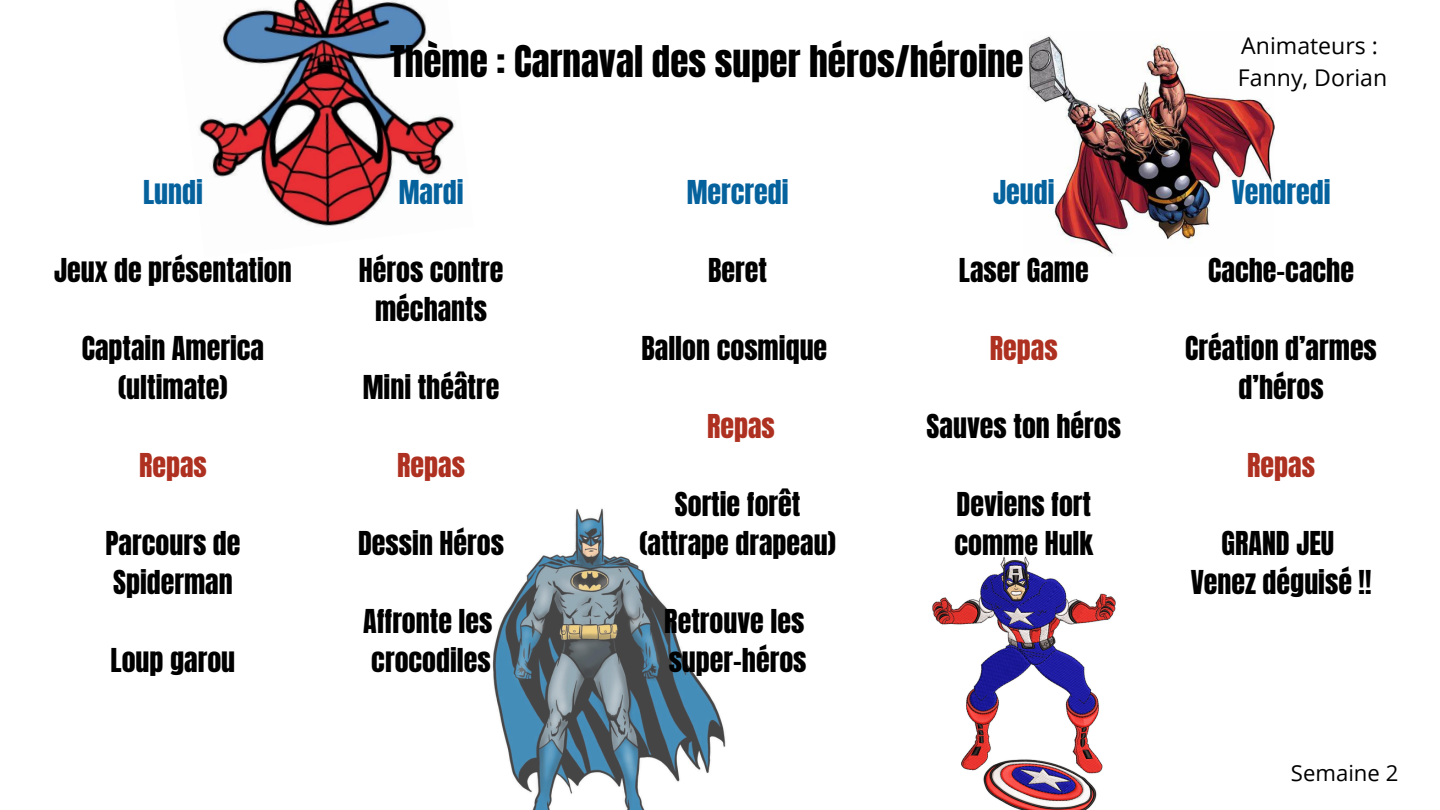
<style>
.page{position:relative;width:1440px;height:810px;background:#fff}
.page>*{position:absolute;margin:0;border:0;box-sizing:border-box;transform-origin:0 0}
.t1{font:37.1px "Anton";color:#000}
.t2{font:28px/39px "Anton";color:#000;text-align:center}
.t3{font:28px "Anton";color:#06629d}
.t4{font:28px "Anton";color:#ae3020}
.t5{font:23.1px "Open Sans";color:#000}
.t6{font:22.1px "Open Sans";color:#000}
</style>
<div class="page">
<img style="left:492px;top:508px;width:234px;height:302px">
<img style="left:932px;top:556px;width:184px;height:254px">
<img style="left:199px;top:0;width:257px;height:227px">
<img style="left:1028px;top:35px;width:246px;height:221px">
<h2 class="t1" style="left:390px;top:34px;width:635px">Thème : Carnaval des super héros/héroine</h2>
<h2 class="t5" style="left:1241px;top:30px;width:138px">Animateurs :</h2>
<h2 class="t5" style="left:1238px;top:62px;width:151px">Fanny, Dorian</h2>
<p class="t3" style="left:143px;top:172px;width:61px">Lundi</p>
<h2 class="t3" style="left:399px;top:172px;width:66px">Mardi</h2>
<h2 class="t3" style="left:687px;top:172px;width:103px">Mercredi</h2>
<h2 class="t3" style="left:993px;top:172px;width:63px">Jeudi</h2>
<h2 class="t3" style="left:1232px;top:172px;width:100px">Vendredi</h2>
<p class="t2" style="left:54px;top:251px;width:239px">Jeux de présentation</p>
<h2 class="t2" style="left:359px;top:251px;width:146px">Héros contre méchants</h2>
<h2 class="t2" style="left:708px;top:251px;width:60px">Beret</h2>
<h2 class="t2" style="left:959px;top:251px;width:131px">Laser Game</h2>
<h2 class="t2" style="left:1208px;top:251px;width:147px">Cache-cache</h2>
<p class="t2" style="left:82px;top:329px;width:184px">Captain America (ultimate)</p>
<h2 class="t2" style="left:363px;top:368px;width:138px">Mini théâtre</h2>
<h2 class="t2" style="left:641px;top:329px;width:187px">Ballon cosmique</h2>
<h2 class="t4" style="left:990px;top:328px;width:69px">Repas</h2>
<h2 class="t2" style="left:1185px;top:329px;width:193px">Création d’armes d’héros</h2>
<h2 class="t4" style="left:707px;top:406px;width:69px">Repas</h2>
<h2 class="t2" style="left:927px;top:407px;width:196px">Sauves ton héros</h2>
<p class="t4" style="left:139px;top:445px;width:69px">Repas</p>
<h2 class="t4" style="left:397px;top:445px;width:69px">Repas</h2>
<h2 class="t4" style="left:1247px;top:445px;width:69px">Repas</h2>
<h1 class="t2" style="left:105px;top:524px;width:137px;text-align:left">Parcours de<br>Spiderman</h1>
<h2 class="t2" style="left:358px;top:524px;width:147px">Dessin Héros</h2>
<h2 class="t2" style="left:639px;top:485px;width:198px">Sortie forêt (attrape drapeau)</h2>
<h2 class="t2" style="left:954px;top:485px;width:140px;text-align:left">Deviens fort comme Hulk</h2>
<h2 class="t2" style="left:1191px;top:524px;width:182px">GRAND JEU<br>Venez déguisé !!</h2>
<h2 class="t2" style="left:111px;top:641px;width:126px">Loup garou</h2>
<h2 class="t2" style="left:363px;top:602px;width:131px;text-align:left">Affronte les crocodiles</h2>
<h2 class="t2" style="left:664px;top:602px;width:144px;text-align:left">Retrouve les super-héros</h2>
<h2 class="t6" style="left:1291px;top:757px;width:109px">Semaine 2</h2>
</div>
